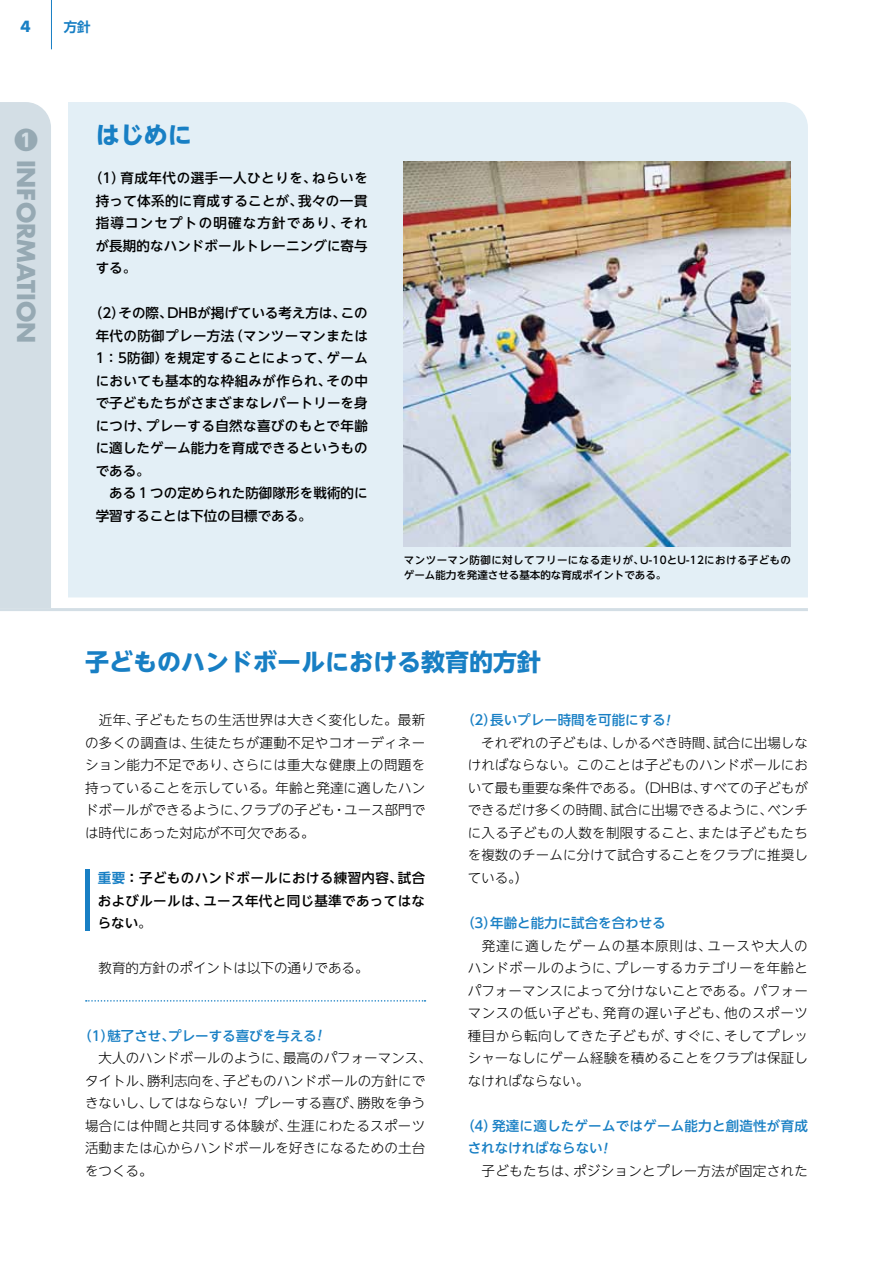
<style>
.page{position:relative;width:893px;height:1263px;background:#fff}
.page>*{position:absolute;margin:0;border:0;box-sizing:border-box;transform-origin:0 0}
.t1{font:700 24px "UD Shin Go NT Pro";color:#187fc4}
.t2{font:700 24px "Futura";color:#96a9b3}
.t3{font:700 24px "UD Shin Go NT Pro";color:#96a9b3}
.t4{font:700 15px "Futura";color:#187fc4}
.t5{font:300 13.5px/22.5px "UD Shin Go NT Pro";letter-spacing:.01em;color:#000;text-align:justify}
.t6{font:500 13.5px/22.5px "UD Shin Go NT Pro";letter-spacing:.01em;color:#000}
.t7{font:500 13.5px/22.5px "UD Shin Go NT Pro";letter-spacing:.03em;color:#000;text-align:justify}
.t8{font:500 13.5px "UD Shin Go NT Pro";color:#187fc4}
.t9{font:500 13.5px/22.5px "UD Shin Go NT Pro";letter-spacing:.02em;color:#187fc4}
.t10{font:700 13.5px "UD Shin Go NT Pro De";color:#187fc4}
.t11{font:500 10.5px/15px "UD Shin Go NT Pro";letter-spacing:.02em;color:#000}
.s1{font-family:"UD Shin Go NT Pro De";font-weight:700;color:#187fc4}
.s2{font-family:"UD Shin Go NT Pro De";font-weight:700}
.s3{font-weight:300}
</style>
<div class="page">
<hr style="left:51px;top:0;width:1px;height:49px;background:#187fc4">
<div style="left:0;top:102px;width:51px;height:506px;background:#d3dee5"></div>
<div style="left:68px;top:102px;width:740px;height:495px;background:#e3eff6"></div>
<svg style="left:86px;top:1000px;width:339px;height:1px"></svg>
<img style="left:404px;top:162px;width:387px;height:384px">
<hr style="left:85px;top:869px;width:4px;height:61px;background:#187fc4">
<hr style="left:0;top:608px;width:808px;height:3px;background:#d3dee5">
<p class="t4" style="left:20px;top:16px;width:12px">4</p>
<p class="t10" style="left:64px;top:16px;width:28px">方針</p>
<h1 class="t3" style="left:14px;top:120px;width:25px">❶</h1>
<h1 class="t2" style="left:43px;top:160px;width:185px;rotate:90deg">INFORMATION</h1>
<h1 class="t1" style="left:96px;top:116px;width:97px">はじめに</h1>
<p class="t7" style="left:96px;top:166px;width:274px;text-indent:-7px">（1）育成年代の選手一人ひとりを、ねらいを持って体系的に育成することが、我々の一貫指導コンセプトの明確な方針であり、それが長期的なハンドボールトレーニングに寄与する。</p>
<p class="t6" style="left:96px;top:301px;width:274px;text-indent:-7px">（2）その際、DHBが掲げている考え方は、この年代の防御プレー方法（マンツーマンまたは<br>1：5防御）を規定することによって、ゲームにおいても基本的な枠組みが作られ、その中で子どもたちがさまざまなレパートリーを身につけ、プレーする自然な喜びのもとで年齢に適したゲーム能力を育成できるというものである。<br>　ある１つの定められた防御隊形を戦術的に学習することは下位の目標である。</p>
<p class="t11" style="left:404px;top:552px;width:388px">マンツーマン防御に対してフリーになる走りが、U-10とU-12における子どものゲーム能力を発達させる基本的な育成ポイントである。</p>
<h1 class="t1" style="left:85px;top:643px;width:457px">子どものハンドボールにおける教育的方針</h1>
<p class="t5" style="left:85px;top:709px;width:342px">　近年、子どもたちの生活世界は大きく変化した。最新の多くの調査は、生徒たちが運動不足やコオーディネーション能力不足であり、さらには重大な健康上の問題を持っていることを示している。年齢と発達に適したハンドボールができるように、クラブの子ども・ユース部門では時代にあった対応が不可欠である。</p>
<p class="t7" style="left:98px;top:866px;width:329px"><span class="s1">重要</span><span class="s2">：</span>子どものハンドボールにおける練習内容、試合およびルールは、ユース年代と同じ基準であってはならない<span class="s3">。</span></p>
<p class="t5" style="left:85px;top:956px;width:285px">　教育的方針のポイントは以下の通りである。</p>
<p class="t8" style="left:78px;top:1024px;width:240px">（1）魅了させ、プレーする喜びを与える</p>
<p class="t5" style="left:85px;top:1046px;width:348px;text-align:left">　大人のハンドボールのように、最高のパフォーマンス、タイトル、勝利志向を、子どものハンドボールの方針にできないし、してはならない</p>
<p class="t5" style="left:85px;top:1091px;width:342px;text-indent:169px">プレーする喜び、勝敗を争う場合には仲間と共同する体験が、生涯にわたるスポーツ活動または心からハンドボールを好きになるための土台をつくる。</p>
<p class="t8" style="left:461px;top:709px;width:206px">（2）長いプレー時間を可能にする</p>
<p class="t5" style="left:468px;top:731px;width:342px">　それぞれの子どもは、しかるべき時間、試合に出場しなければならない。このことは子どものハンドボールにおいて最も重要な条件である。（DHBは、すべての子どもができるだけ多くの時間、試合に出場できるように、ベンチに入る子どもの人数を制限すること、または子どもたちを複数のチームに分けて試合することをクラブに推奨している。）</p>
<p class="t8" style="left:461px;top:912px;width:206px">（3）年齢と能力に試合を合わせる</p>
<p class="t5" style="left:468px;top:934px;width:342px">　発達に適したゲームの基本原則は、ユースや大人のハンドボールのように、プレーするカテゴリーを年齢とパフォーマンスによって分けないことである。パフォーマンスの低い子ども、発育の遅い子ども、他のスポーツ種目から転向してきた子どもが、すぐに、そしてプレッシャーなしにゲーム経験を積めることをクラブは保証しなければならない。</p>
<p class="t9" style="left:468px;top:1114px;width:342px;text-indent:-7px">（4）発達に適したゲームではゲーム能力と創造性が育成されなければならない</p>
<p class="t5" style="left:468px;top:1159px;width:342px">　子どもたちは、ポジションとプレー方法が固定された</p>
</div>
